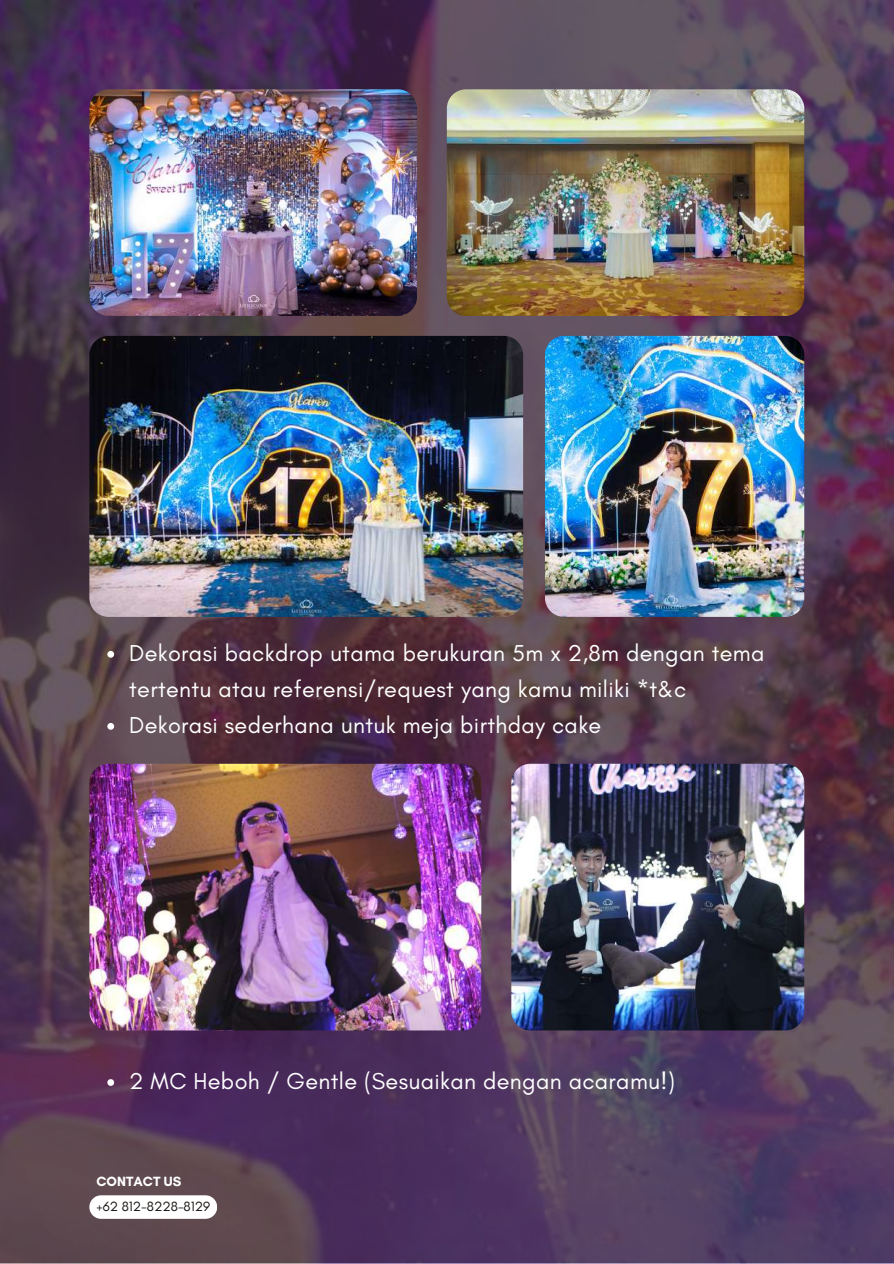
<style>
.page{position:relative;width:894px;height:1264px;background:#fff}
.page>*{position:absolute;margin:0;border:0;box-sizing:border-box;transform-origin:0 0}
.t1{font:23.4px/36px "Glacial Indifference";letter-spacing:.015em;color:#fff}
.t2{font:13.65px "Glacial Indifference";color:#181310}
.t3{font:700 13.65px "Glacial Indifference";color:#fff}
</style>
<div class="page">
<img style="left:0;top:0;width:893px;height:1263px">
<img style="left:89px;top:89px;width:328px;height:227px;border-radius:19px">
<img style="left:446px;top:89px;width:358px;height:227px;border-radius:19px">
<img style="left:89px;top:336px;width:434px;height:281px;border-radius:19px">
<img style="left:89px;top:763px;width:392px;height:267px;border-radius:19px">
<img style="left:511px;top:763px;width:292px;height:267px;border-radius:19px">
<img style="left:544px;top:336px;width:260px;height:280px;border-radius:19px">
<div style="left:89px;top:1195px;width:128px;height:23px;background:#fff;border-radius:12px"></div>
<svg style="left:107px;top:651px;width:7px;height:6px"></svg>
<svg style="left:107px;top:723px;width:7px;height:6px"></svg>
<svg style="left:107px;top:1079px;width:7px;height:6px"></svg>
<p class="t1" style="left:129px;top:635px;width:636px">Dekorasi backdrop utama berukuran 5m x 2,8m dengan tema tertentu atau referensi/request yang kamu miliki *t&amp;c<br>Dekorasi sederhana untuk meja birthday cake</p>
<p class="t1" style="left:129px;top:1063px;width:547px">2 MC Heboh / Gentle (Sesuaikan dengan acaramu!)</p>
<p class="t3" style="left:96px;top:1173px;width:86px">CONTACT US</p>
<p class="t2" style="left:96px;top:1197px;width:115px">+62 812-8228-8129</p>
</div>
